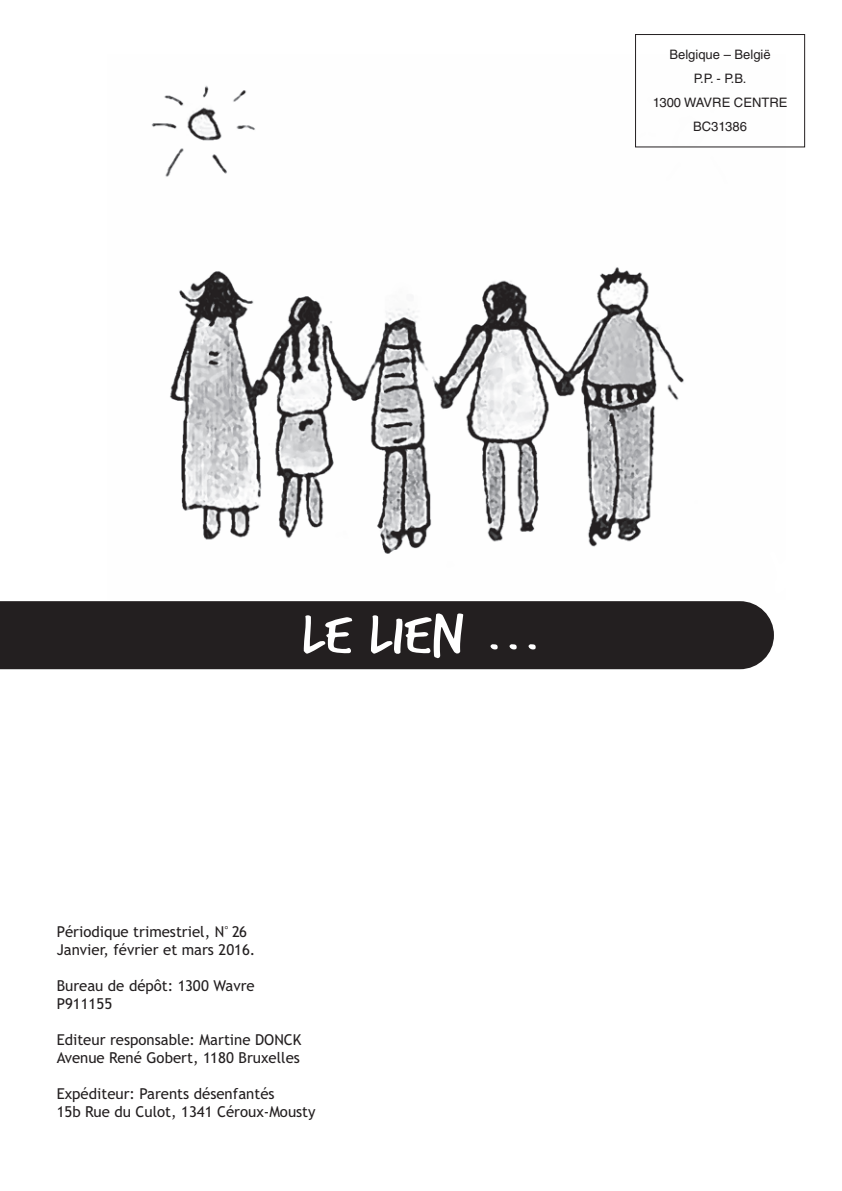
<style>
.page{position:relative;width:842px;height:1191px;background:#fff}
.page>*{position:absolute;margin:0;border:0;box-sizing:border-box;transform-origin:0 0}
.t1{font:60px "Trash Hand";color:#fff;scale:1.2 1}
.t2{font:15px/18px "Trebuchet MS";color:#231f20}
.t3{font:13px/24px "Helvetica LT Std";color:#231f20;text-align:center}
</style>
<div class="page">
<img style="left:151px;top:85px;width:634px;height:469px">
<div style="left:635px;top:34px;width:170px;height:113px;border:1px solid #231f20"></div>
<div style="left:0;top:601px;width:774px;height:68px;background:#231f20"></div>
<p class="t3" style="left:653px;top:42px;width:136px">Belgique – België<br>P.P. - P.B.<br>1300 WAVRE CENTRE<br>BC31386</p>
<h1 class="t1" style="left:302px;top:595px;width:200px">LE LIEN ...</h1>
<p class="t2" style="left:57px;top:923px;width:200px">Périodique trimestriel, N° 26<br>Janvier, février et mars 2016.</p>
<p class="t2" style="left:57px;top:977px;width:199px">Bureau de dépôt: 1300 Wavre<br>P911155</p>
<p class="t2" style="left:57px;top:1031px;width:246px">Editeur responsable: Martine DONCK<br>Avenue René Gobert, 1180 Bruxelles</p>
<p class="t2" style="left:57px;top:1085px;width:260px">Expéditeur: Parents désenfantés<br>15b Rue du Culot, 1341 Céroux-Mousty</p>
</div>
